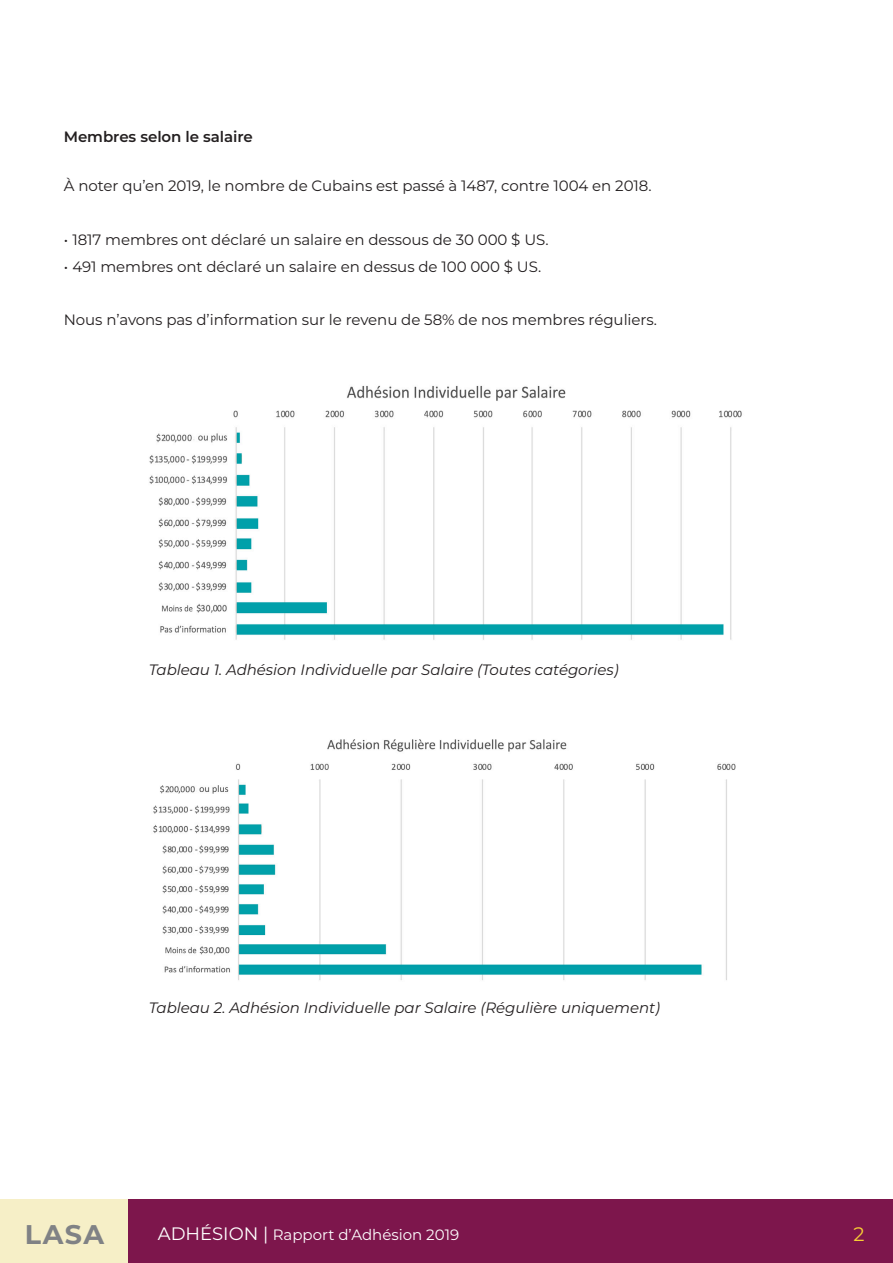
<style>
.page{position:relative;width:893px;height:1263px;background:#fff}
.page>*{position:absolute;margin:0;border:0;box-sizing:border-box;transform-origin:0 0}
.t1{font:700 27px "Montserrat";color:#808285}
.t2{font:19.5px "Montserrat";color:#f8ce34}
.Sub_tituares_turques{font:15px "Montserrat";letter-spacing:-.005em;color:#231f20}
.Sub_tituares_turques-2{font:italic 15px "Montserrat";letter-spacing:-.005em;color:#231f20}
.t3{font:15px "Montserrat";color:#fff}
.Sub_tituares_turques-3{font:600 15px "Montserrat";letter-spacing:-.005em;color:#231f20}
.s1{font-size:18px}
</style>
<div class="page">
<div style="left:0;top:1199px;width:129px;height:64px;background:#f6efc7"></div>
<div style="left:129px;top:1199px;width:764px;height:64px;background:#7d164c"></div>
<img style="left:149px;top:385px;width:593px;height:255px">
<img style="left:153px;top:739px;width:583px;height:241px">
<p class="Sub_tituares_turques-3" style="left:64px;top:126px;width:191px">Membres selon le salaire</p>
<p class="Sub_tituares_turques" style="left:64px;top:176px;width:589px">À noter qu’en 2019, le nombre de Cubains est passé à 1487, contre 1004 en 2018.</p>
<p class="Sub_tituares_turques" style="left:64px;top:229px;width:486px">• 1817 membres ont déclaré un salaire en dessous de 30 000 $ US.</p>
<p class="Sub_tituares_turques" style="left:64px;top:256px;width:479px">• 491 membres ont déclaré un salaire en dessus de 100 000 $ US.</p>
<p class="Sub_tituares_turques" style="left:64px;top:309px;width:595px">Nous n’avons pas d’information sur le revenu de 58% de nos membres réguliers.</p>
<p class="Sub_tituares_turques-2" style="left:149px;top:660px;width:471px">Tableau 1. Adhésion Individuelle par Salaire (Toutes catégories)</p>
<p class="Sub_tituares_turques-2" style="left:149px;top:997px;width:513px">Tableau 2. Adhésion Individuelle par Salaire (Régulière uniquement)</p>
<h1 class="t1" style="left:25px;top:1215px;width:81px">LASA</h1>
<p class="t3" style="left:158px;top:1224px;width:303px"><span class="s1">ADHÉSION |</span> Rapport d’Adhésion 2019</p>
<h2 class="t2" style="left:853px;top:1220px;width:13px">2</h2>
</div>
